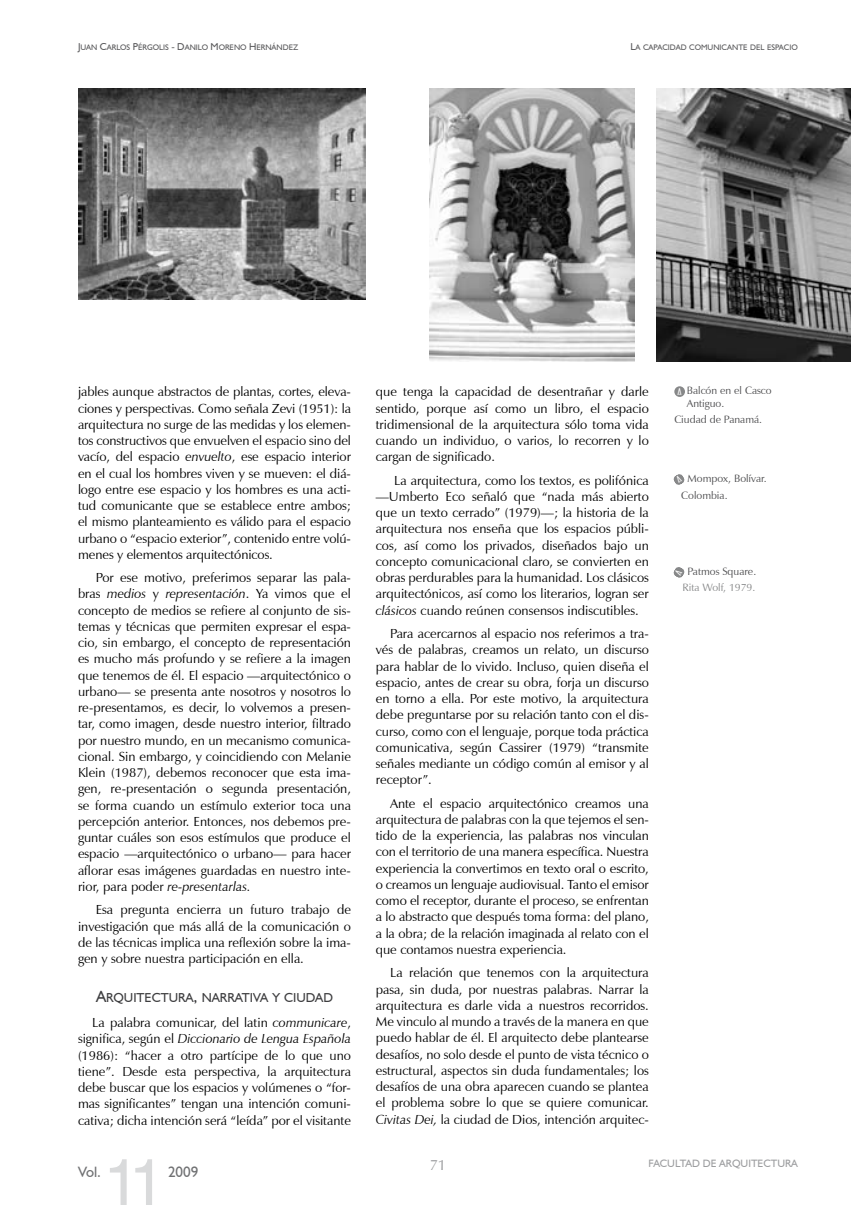
<style>
.page{position:relative;width:851px;height:1205px;background:#fff}
.page>*{position:absolute;margin:0;border:0;box-sizing:border-box;transform-origin:0 0}
.t1{font:65px "Helvetica";color:#d9dadb}
.t2{font:15px "Humanist 521 BT";color:#707173}
.t3{font:15px "Zapf Humanist 601 BT";color:#9c9d9f}
.t4{font:13.12px/16.2px "Zapf Humanist 601 BT";color:#000;text-align:justify}
.t5{font:13px "Humanist 521 BT";color:#3e3e40}
.t6{font:10.62px/12.8px "Zapf Humanist 601 BT";color:#4b4b4d}
.t7{font:10.62px "Humanist 521 BT";color:#9c9d9f}
.t8{font:10.62px "Zapf Humanist 601 BT";color:#878889}
.t9{font:9px "Architecture Plain";color:#fff;scale:1.24 1}
.t10{font:8px "Humanist 521 BT";color:#58585a}
.s1{font-size:10px}
.s2{font-style:italic}
.s3{font-size:16.25px}
</style>
<div class="page">
<img style="left:78px;top:89px;width:287px;height:210px">
<img style="left:656px;top:89px;width:194px;height:272px">
<img style="left:430px;top:89px;width:204px;height:272px">
<div style="left:674px;top:386px;width:11px;height:11px;background:#878889;border-radius:50%"></div>
<svg style="left:673px;top:474px;width:12px;height:11px"></svg>
<svg style="left:673px;top:567px;width:12px;height:11px"></svg>
<p class="t10" style="left:78px;top:42px;width:222px"><span class="s1">J</span>UAN <span class="s1">C</span>ARLOS <span class="s1">P</span>ÉRGOLIS <span class="s1">- D</span>ANILO <span class="s1">M</span>ORENO <span class="s1">H</span> ERNÁNDEZ</p>
<p class="t10" style="left:630px;top:42px;width:169px"><span class="s1">L</span>A CAPACIDAD COMUNICANTE DEL ESPACIO</p>
<p class="t4" style="left:78px;top:384px;width:274px">jables aunque abstractos de plantas, cortes, eleva&shy;ciones y perspectivas. Como señala Zevi (1 951 ): la arquitectura no surge de las medidas y los elemen&shy;tos constructivos que envuelven el espacio sino del vacío, del espacio <span class="s2">envuelto</span>, ese espacio interior en el cual los hombres viven y se mueven: el diá&shy;logo entre ese espacio y los hombres es una acti&shy;tud comunicante que se establece entre ambos; el mismo planteamiento es válido para el espacio urbano o “espacio exterior”, contenido entre volú&shy;menes y elementos arquitectónicos.</p>
<p class="t4" style="left:78px;top:569px;width:274px;text-indent:18px">Por ese motivo, preferimos separar las pala&shy;bras <span class="s2">medios</span> y <span class="s2">representación</span>. Ya vimos que el concepto de medios se refiere al conjunto de sis&shy;temas y técnicas que permiten expresar el espa&shy;cio, sin embargo, el concepto de representación es mucho más profundo y se refiere a la imagen que tenemos de él. El espacio —arquitectónico o urbano— se presenta ante nosotros y nosotros lo re-presentamos, es decir, lo volvemos a presen&shy;tar, como imagen, desde nuestro interior, filtrado por nuestro mundo, en un mecanismo comunica&shy;cional. Sin embargo, y coincidiendo con Melanie Klein (1 987), debemos reconocer que esta ima&shy;gen, re-presentación o segunda presentación, se forma cuando un estímulo exterior toca una percepción anterior. Entonces, nos debemos pre&shy;guntar cuáles son esos estímulos que produce el espacio —arquitectónico o urbano— para hacer aflorar esas imágenes guardadas en nuestro inte&shy;rior, para poder <span class="s2">re-presentarlas.</span></p>
<p class="t4" style="left:78px;top:901px;width:274px;text-indent:18px">Esa pregunta encierra un futuro trabajo de investigación que más allá de la comunicación o de las técnicas implica una reflexión sobre la ima&shy;gen y sobre nuestra participación en ella.</p>
<p class="t5" style="left:96px;top:989px;width:237px"><span class="s3">A</span>RQUITECTURA<span class="s3">,</span> NARRATIVA Y CIUDAD</p>
<p class="t4" style="left:78px;top:1014px;width:274px;text-indent:14px">La palabra comunicar, del latin <span class="s2">communicare</span>, significa, según el <span class="s2">Diccionario de Lengua Española </span>(1 986): “hacer a otro partícipe de lo que uno tiene”. Desde esta perspectiva, la arquitectura debe buscar que los espacios y volúmenes o “for&shy;mas significantes” tengan una intención comuni&shy;cativa; dicha intención será “leída” por el visitante</p>
<h1 class="t1" style="left:103px;top:1144px;width:63px">11</h1>
<p class="t2" style="left:78px;top:1162px;width:25px">VOL.</p>
<p class="t2" style="left:168px;top:1162px;width:32px">2009</p>
<p class="t4" style="left:376px;top:384px;width:274px">que tenga la capacidad de desentrañar y darle sentido, porque así como un libro, el espacio tridimensional de la arquitectura sólo toma vida cuando un individuo, o varios, lo recorren y lo cargan de significado.</p>
<p class="t4" style="left:376px;top:472px;width:274px;text-indent:18px">La arquitectura, como los textos, es polifónica —Umberto Eco señaló que “nada más abierto que un texto cerrado” (1 979)—; la historia de la arquitectura nos enseña que los espacios públi&shy;cos, así como los privados, diseñados bajo un concepto comunicacional claro, se convierten en obras perdurables para la humanidad. Los clásicos arquitectónicos, así como los literarios, logran ser <span class="s2">clásicos</span> cuando reúnen consensos indiscutibles.</p>
<p class="t4" style="left:376px;top:625px;width:274px;text-indent:14px">Para acercarnos al espacio nos referimos a tra&shy;vés de palabras, creamos un relato, un discurso para hablar de lo vivido. Incluso, quien diseña el espacio, antes de crear su obra, forja un discurso en torno a ella. Por este motivo, la arquitectura debe preguntarse por su relación tanto con el dis&shy;curso, como con el lenguaje, porque toda práctica comunicativa, según Cassirer (1 979) “transmite señales mediante un código común al emisor y al receptor”.</p>
<p class="t4" style="left:376px;top:795px;width:274px;text-indent:14px">Ante el espacio arquitectónico creamos una arquitectura de palabras con la que tejemos el sen&shy;tido de la experiencia, las palabras nos vinculan con el territorio de una manera específica. Nuestra experiencia la convertimos en texto oral o escrito, o creamos un lenguaje audiovisual. Tanto el emisor como el receptor, durante el proceso, se enfrentan a lo abstracto que después toma forma: del plano, a la obra; de la relación imaginada al relato con el que contamos nuestra experiencia.</p>
<p class="t4" style="left:376px;top:964px;width:274px;text-indent:14px">La relación que tenemos con la arquitectura pasa, sin duda, por nuestras palabras. Narrar la arquitectura es darle vida a nuestros recorridos.<br>Me vinculo al mundo a través de la manera en que puedo hablar de él. El arquitecto debe plantearse desafíos, no solo desde el punto de vista técnico o estructural, aspectos sin duda fundamentales; los desafíos de una obra aparecen cuando se plantea el problema sobre lo que se quiere comunicar.<br><span class="s2">Civitas Dei,</span> la ciudad de Dios, intención arquitec-</p>
<p class="t6" style="left:686px;top:384px;width:86px">Balcón en el Casco<br>Antiguo.</p>
<p class="t6" style="left:674px;top:413px;width:89px">Ciudad de Panamá.</p>
<p class="t9" style="left:677px;top:386px;width:5px">A</p>
<p class="t6" style="left:681px;top:470px;width:87px;line-height:16.2px;text-indent:6px">Mompox, Bolívar.<br>Colombia.</p>
<p class="t6" style="left:687px;top:565px;width:70px">Patmos Square.</p>
<p class="t8" style="left:682px;top:581px;width:74px">Rita Wolf, 1 979.</p>
<p class="t3" style="left:429px;top:1156px;width:14px">71</p>
<p class="t7" style="left:648px;top:1157px;width:151px">FACULTAD DE ARQUITECTURA</p>
</div>
